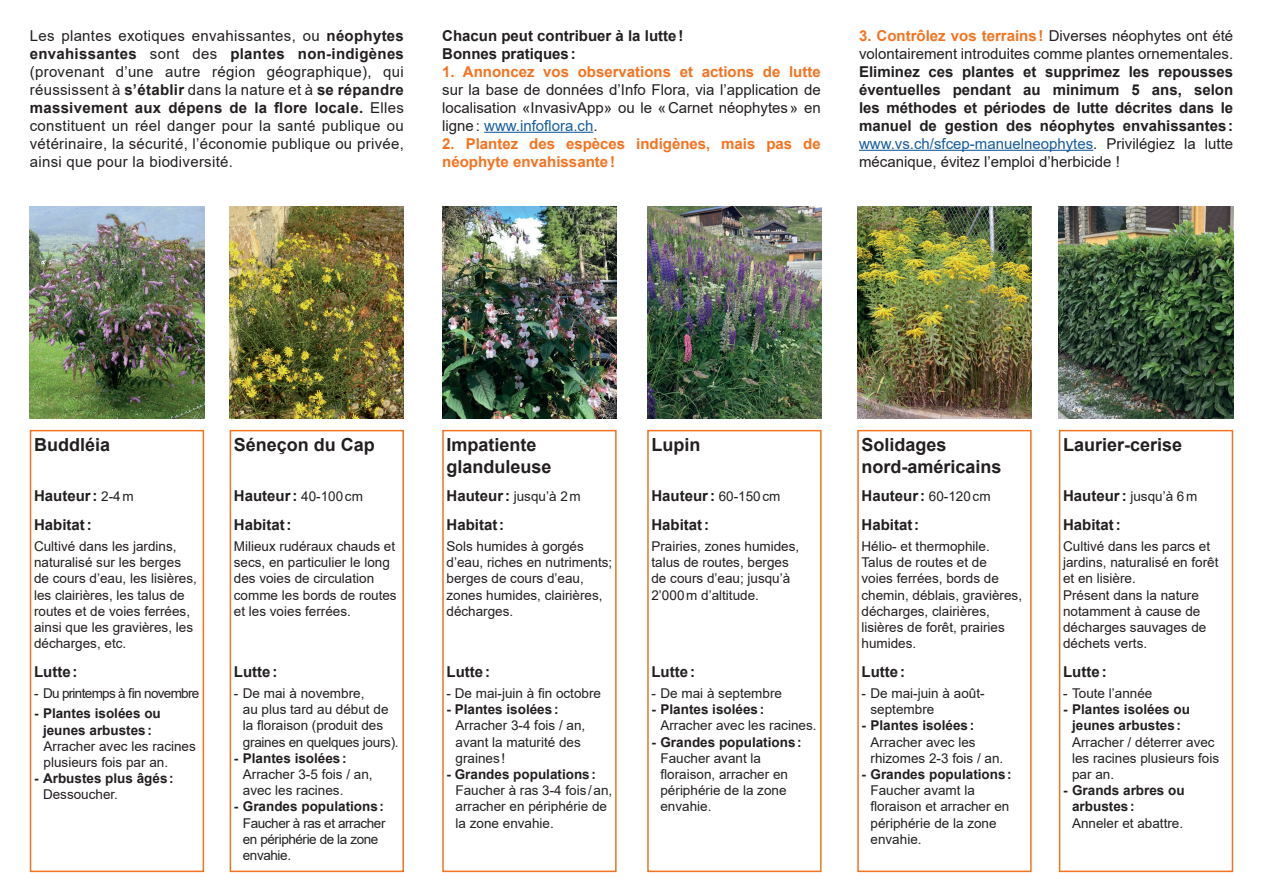
<style>
.page{position:relative;width:1263px;height:893px;background:#fff}
.page>*{position:absolute;margin:0;border:0;box-sizing:border-box;transform-origin:0 0}
.t1{font:700 18px/21.6px "Arial";color:#231f20}
.t2{font:15px/18px "Arial";color:#231f20;text-align:justify}
.t3{font:700 15px/18px "Arial";color:#231f20}
.t4{font:700 15px/18px "Arial";color:#f47321}
.t5{font:13.5px/16.2px "Arial";color:#231f20}
.t6{font:700 13.5px/16.2px "Arial";color:#231f20;text-align:center}
.t7{font:13.5px/16.2px "Arial";letter-spacing:-.03em;color:#231f20}
.t8{font:13.5px "Arial";letter-spacing:-.05em;color:#231f20}
.s1{font-weight:700}
.s2{color:#175d9e}
.s3{font-weight:700;color:#f47321}
.s4{font-weight:400;color:#175d9e}
.s5{font-weight:400}
.s6{font-weight:400;font-size:13.5px}
.s7{font-weight:700;font-size:15px}
</style>
<div class="page">
<hr style="left:484px;top:132px;width:109px;height:1px;background:#175d9e">
<hr style="left:859px;top:150px;width:234px;height:1px;background:#175d9e">
<img style="left:30px;top:206px;width:174px;height:213px">
<img style="left:442px;top:206px;width:175px;height:213px">
<img style="left:647px;top:206px;width:174px;height:213px">
<img style="left:857px;top:206px;width:175px;height:213px">
<img style="left:1059px;top:206px;width:174px;height:213px">
<img style="left:230px;top:206px;width:174px;height:213px">
<div style="left:230px;top:430px;width:174px;height:442px;border:2px solid #f47321"></div>
<div style="left:442px;top:430px;width:175px;height:442px;border:2px solid #f47321"></div>
<div style="left:647px;top:430px;width:174px;height:442px;border:2px solid #f47321"></div>
<div style="left:1059px;top:430px;width:174px;height:442px;border:2px solid #f47321"></div>
<div style="left:30px;top:430px;width:174px;height:442px;border:2px solid #f47321"></div>
<div style="left:857px;top:430px;width:175px;height:442px;border:2px solid #f47321"></div>
<p class="t2" style="left:30px;top:26px;width:376px">Les plantes exotiques envahissantes, ou <span class="s1">néophytes envahissantes</span> sont des <span class="s1">plantes non-indigènes </span>(provenant d’une autre région géographique), qui réussissent à <span class="s1">s’établir</span> dans la nature et à <span class="s1">se répandre massivement aux dépens de la flore locale.</span> Elles constituent un réel danger pour la santé publique ou vétérinaire, la sécurité, l’économie publique ou privée, ainsi que pour la biodiversité.</p>
<p class="t3" style="left:442px;top:27px;width:243px">Chacun peut contribuer à la lutte!<br>Bonnes pratiques:</p>
<p class="t4" style="left:442px;top:63px;width:380px">1. Annoncez vos observations et actions de lutte</p>
<p class="t2" style="left:442px;top:80px;width:380px">sur la base de données d’Info Flora, via l’application de localisation «InvasivApp» ou le «Carnet néophytes» en ligne: <span class="s2">www.infoflora.ch</span>.</p>
<p class="t4" style="left:442px;top:135px;width:380px">2. Plantez des espèces indigènes, mais pas de néophyte envahissante!</p>
<p class="t2" style="left:859px;top:26px;width:376px"><span class="s3">3. Contrôlez vos terrains!</span> Diverses néophytes ont été volontairement introduites comme plantes ornementales.</p>
<p class="t3" style="left:859px;top:63px;width:376px;text-align:justify">Eliminez ces plantes et supprimez les repousses éventuelles pendant au minimum 5 ans, selon les méthodes et périodes de lutte décrites dans le manuel de gestion des néophytes envahissantes: <span class="s4">www.vs.ch/sfcep-manuelneophytes</span><span class="s5">. Privilégiez la lutte mécanique, évitez l’emploi d’herbicide !</span></p>
<h1 class="t1" style="left:34px;top:434px;width:78px">Buddléia</h1>
<h1 class="t1" style="left:446px;top:434px;width:107px">Impatiente glanduleuse</h1>
<h1 class="t1" style="left:651px;top:434px;width:50px">Lupin</h1>
<h1 class="t1" style="left:861px;top:434px;width:142px">Solidages nord-américains</h1>
<p class="t3" style="left:34px;top:487px;width:101px">Hauteur: <span class="s6">2-4m</span></p>
<p class="t5" style="left:446px;top:488px;width:136px"><span class="s7">Hauteur:</span> jusqu’à 2m</p>
<p class="t3" style="left:651px;top:487px;width:131px">Hauteur: <span class="s6">60-150cm</span></p>
<p class="t3" style="left:861px;top:487px;width:131px">Hauteur: <span class="s6">60-120cm</span></p>
<p class="t3" style="left:34px;top:516px;width:59px">Habitat:</p>
<p class="t5" style="left:34px;top:538px;width:164px">Cultivé dans les jardins, naturalisé sur les berges de cours d’eau, les lisières, les clairières, les talus de routes et de voies ferrées, ainsi que les gravières, les décharges, etc.</p>
<h1 class="t1" style="left:234px;top:434px;width:143px">Séneçon du Cap</h1>
<p class="t3" style="left:234px;top:481px;width:131px;line-height:29.2px">Hauteur: <span class="s6">40-100cm<br></span>Habitat:</p>
<p class="t5" style="left:234px;top:538px;width:164px">Milieux rudéraux chauds et secs, en particulier le long des voies de circulation comme les bords de routes et les voies ferrées.</p>
<p class="t3" style="left:861px;top:516px;width:59px">Habitat:</p>
<p class="t5" style="left:861px;top:538px;width:162px">Hélio- et thermophile.<br>Talus de routes et de<br>voies ferrées, bords de chemin, déblais, gravières, décharges, clairières, lisières de forêt, prairies humides.</p>
<p class="t3" style="left:446px;top:516px;width:59px">Habitat:</p>
<p class="t5" style="left:446px;top:538px;width:167px">Sols humides à gorgés d’eau, riches en nutriments; berges de cours d’eau, zones humides, clairières, décharges.</p>
<p class="t3" style="left:651px;top:516px;width:59px">Habitat:</p>
<p class="t5" style="left:651px;top:538px;width:149px">Prairies, zones humides, talus de routes, berges de cours d’eau; jusqu’à<br>2’000m d’altitude.</p>
<p class="t3" style="left:34px;top:663px;width:45px">Lutte:</p>
<p class="t8" style="left:34px;top:684px;width:167px">- Du printemps à fin novembre</p>
<p class="t6" style="left:34px;top:706px;width:128px">- Plantes isolées ou jeunes arbustes:</p>
<p class="t5" style="left:44px;top:738px;width:154px">Arracher avec les racines plusieurs fois par an.</p>
<p class="t6" style="left:34px;top:770px;width:141px">- Arbustes plus âgés:</p>
<p class="t5" style="left:43px;top:786px;width:77px">Dessoucher.</p>
<p class="t3" style="left:234px;top:663px;width:45px">Lutte:</p>
<p class="t5" style="left:243px;top:685px;width:157px;text-indent:-9px">- De mai à novembre,<br>au plus tard au début de la floraison (produit des graines en quelques jours).</p>
<p class="t6" style="left:234px;top:750px;width:114px">- Plantes isolées:</p>
<p class="t5" style="left:243px;top:766px;width:131px">Arracher 3-5 fois / an, avec les racines.</p>
<p class="t6" style="left:234px;top:799px;width:152px">- Grandes populations:</p>
<p class="t7" style="left:243px;top:815px;width:144px">Faucher à ras et arracher en périphérie de la zone envahie.</p>
<p class="t3" style="left:446px;top:663px;width:45px">Lutte:</p>
<p class="t5" style="left:446px;top:685px;width:156px">- De mai-juin à fin octobre</p>
<p class="t6" style="left:446px;top:701px;width:113px">- Plantes isolées:</p>
<p class="t5" style="left:455px;top:717px;width:131px">Arracher 3-4 fois / an, avant la maturité des graines !</p>
<p class="t6" style="left:446px;top:766px;width:151px">- Grandes populations:</p>
<p class="t5" style="left:455px;top:782px;width:158px">Faucher à ras 3-4 fois /an, arracher en périphérie de la zone envahie.</p>
<p class="t3" style="left:651px;top:663px;width:45px">Lutte:</p>
<p class="t5" style="left:651px;top:685px;width:132px">- De mai à septembre</p>
<p class="t6" style="left:651px;top:701px;width:114px">- Plantes isolées:</p>
<p class="t5" style="left:660px;top:717px;width:158px">Arracher avec les racines.</p>
<p class="t6" style="left:651px;top:734px;width:152px">- Grandes populations:</p>
<p class="t5" style="left:660px;top:750px;width:129px">Faucher avant la floraison, arracher en périphérie de la zone envahie.</p>
<p class="t3" style="left:861px;top:663px;width:45px">Lutte:</p>
<p class="t5" style="left:870px;top:685px;width:116px;text-indent:-9px">- De mai-juin à août&shy;septembre</p>
<p class="t6" style="left:861px;top:718px;width:114px">- Plantes isolées:</p>
<p class="t5" style="left:870px;top:734px;width:134px">Arracher avec les rhizomes 2-3 fois / an.</p>
<p class="t6" style="left:861px;top:766px;width:152px">- Grandes populations:</p>
<p class="t5" style="left:870px;top:782px;width:140px">Faucher avamt la floraison et arracher en périphérie de la zone envahie.</p>
<h1 class="t1" style="left:1063px;top:434px;width:121px">Laurier-cerise</h1>
<p class="t5" style="left:1063px;top:488px;width:136px"><span class="s7">Hauteur:</span> jusqu’à 6m</p>
<p class="t3" style="left:1063px;top:516px;width:59px">Habitat:</p>
<p class="t5" style="left:1063px;top:538px;width:157px">Cultivé dans les parcs et jardins, naturalisé en forêt et en lisière.<br>Présent dans la nature notamment à cause de décharges sauvages de déchets verts.</p>
<p class="t3" style="left:1063px;top:663px;width:45px">Lutte:</p>
<p class="t5" style="left:1063px;top:685px;width:91px">- Toute l’année</p>
<p class="t6" style="left:1063px;top:701px;width:128px">- Plantes isolées ou jeunes arbustes:</p>
<p class="t5" style="left:1072px;top:734px;width:149px">Arracher / déterrer avec les racines plusieurs fois par an.</p>
<p class="t6" style="left:1072px;top:782px;width:114px;text-align:left;text-indent:-9px">- Grands arbres ou arbustes:</p>
<p class="t5" style="left:1072px;top:815px;width:113px">Anneler et abattre.</p>
</div>
